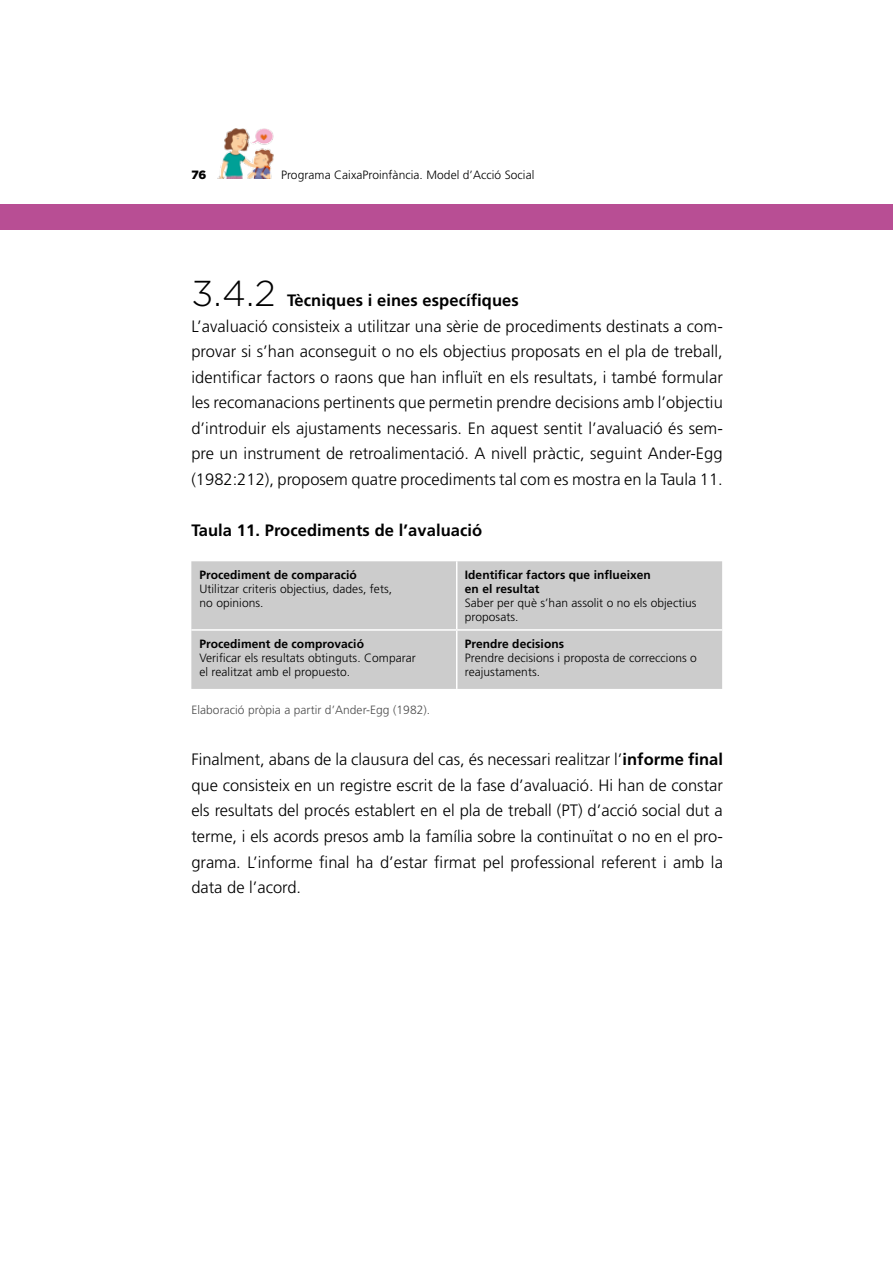
<style>
.page{position:relative;width:893px;height:1263px;background:#fff}
.page>*{position:absolute;margin:0;border:0;box-sizing:border-box;transform-origin:0 0}
.t1{font:300 16.5px/25.5px "La Caixa Frutiger";letter-spacing:.005em;color:#000}
.t2{font:700 16.5px "La Caixa Frutiger";letter-spacing:.005em;color:#000}
.t3{font:300 12px/14.1px "La Caixa Frutiger";letter-spacing:.005em;color:#000}
.t4{font:700 12px/14.1px "La Caixa Frutiger";letter-spacing:.005em;color:#000}
.t5{font:300 12px "La Caixa Frutiger";letter-spacing:.005em;color:#4d4d4d}
.t6{font:900 12px "Gotham";color:#000}
.s1{font-family:"Gotham";font-size:36px}
.s2{font-weight:700}
</style>
<div class="page">
<div style="left:0;top:204px;width:893px;height:26px;background:#b84e94"></div>
<img style="left:217px;top:128px;width:57px;height:51px">
<div style="left:191px;top:561px;width:531px;height:128px;background:#ccc"></div>
<hr style="left:456px;top:561px;width:1px;height:68px;background:#fff">
<hr style="left:191px;top:629px;width:266px;height:2px;background:#fff">
<hr style="left:457px;top:629px;width:265px;height:2px;background:#fff">
<hr style="left:456px;top:631px;width:1px;height:58px;background:#fff">
<p class="t6" style="left:191px;top:167px;width:17px">76</p>
<p class="t3" style="left:281px;top:167px;width:255px">Programa CaixaProinfància. Model d’Acció Social</p>
<p class="t1" style="left:191px;top:288px;width:533px"><span class="s1">3.4.2</span> <span class="s2">Tècniques i eines específiques<br></span>L’avaluació consisteix a utilitzar una sèrie de procediments destinats a com&shy;provar si s’han aconseguit o no els objectius proposats en el pla de treball, identificar factors o raons que han influït en els resultats, i també formular les recomanacions pertinents que permetin prendre decisions amb l’objectiu d’introduir els ajustaments necessaris. En aquest sentit l’avaluació és sem&shy;pre un instrument de retroalimentació. A nivell pràctic, seguint Ander-Egg (1982:212), proposem quatre procediments tal com es mostra en la Taula 11.</p>
<p class="t2" style="left:191px;top:520px;width:292px">Taula 11. Procediments de l’avaluació</p>
<p class="t4" style="left:199px;top:568px;width:159px">Procediment de comparació</p>
<p class="t3" style="left:199px;top:582px;width:194px">Utilitzar criteris objectius, dades, fets, no opinions.</p>
<p class="t4" style="left:465px;top:568px;width:188px">Identificar factors que influeixen en el resultat</p>
<p class="t3" style="left:465px;top:596px;width:233px">Saber per què s’han assolit o no els objectius proposats.</p>
<p class="t4" style="left:199px;top:637px;width:166px">Procediment de comprovació</p>
<p class="t3" style="left:199px;top:651px;width:218px">Verificar els resultats obtinguts. Comparar el realitzat amb el propuesto.</p>
<p class="t4" style="left:465px;top:637px;width:101px">Prendre decisions</p>
<p class="t3" style="left:465px;top:651px;width:234px">Prendre decisions i proposta de correccions o reajustaments.</p>
<p class="t5" style="left:191px;top:703px;width:240px">Elaboració pròpia a partir d’Ander-Egg (1982).</p>
<p class="t1" style="left:191px;top:747px;width:533px;text-align:justify">Finalment, abans de la clausura del cas, és necessari realitzar l’<span class="s2">informe final </span>que consisteix en un registre escrit de la fase d’avaluació. Hi han de constar els resultats del procés establert en el pla de treball (PT) d’acció social dut a terme, i els acords presos amb la família sobre la continuïtat o no en el pro&shy;grama. L’informe final ha d’estar firmat pel professional referent i amb la data de l’acord.</p>
</div>
